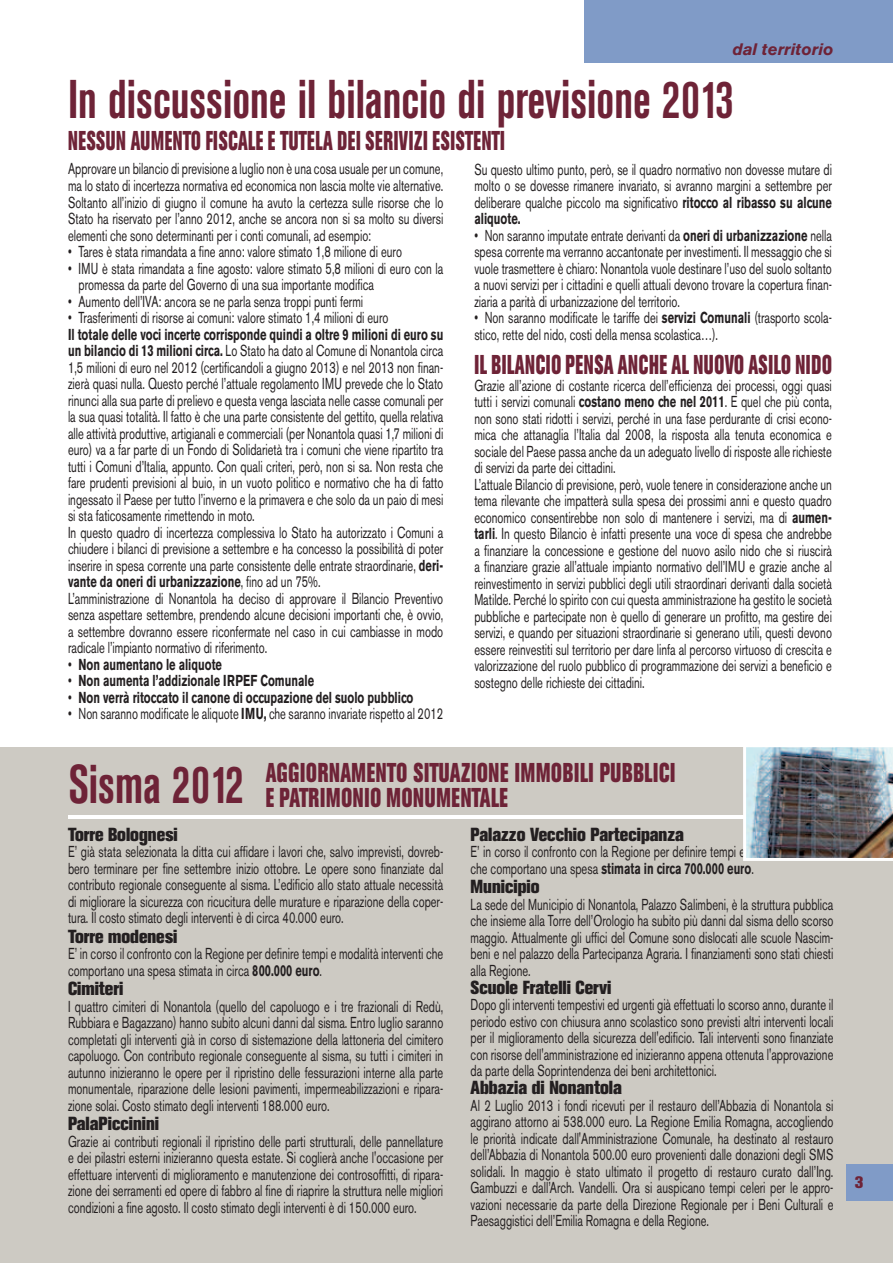
<style>
.page{position:relative;width:893px;height:1263px;background:#fff}
.page>*{position:absolute;margin:0;border:0;box-sizing:border-box;transform-origin:0 0}
.t1{font:700 condensed 54px "Akzidenz Grotesk BE";color:#6e2337;scale:.83 1}
.t2{font:800 27px/25.5px "Akzidenz Grotesk BE";letter-spacing:.04em;color:#6e2337;scale:.71 1}
.t3{font:800 27px "Akzidenz Grotesk BE";letter-spacing:.04em;color:#6e2337;scale:.64 1}
.t4{font:800 27px "Akzidenz Grotesk BE";letter-spacing:.04em;color:#6e2337;scale:.65 1}
.t5{font:800 18.75px "Akzidenz Grotesk BE";color:#231f20;scale:.9 1}
.t6{font:italic 700 16.5px "Akzidenz Grotesk BE";color:#6e2337}
.t7{font:800 16.5px "Akzidenz Grotesk BE";color:#6e2337}
.t8{font:15.75px/16.5px "Akzidenz Grotesk BE";color:#231f20;text-align:justify;scale:.7 1}
.t9{font:700 15.75px "Akzidenz Grotesk BE";color:#231f20;scale:.7 1}
.s1{font-weight:700}
.s2{font-weight:400}
.s3{font-weight:700;font-stretch:condensed;font-size:54px}
</style>
<div class="page">
<div style="left:0;top:747px;width:893px;height:516px;background:#cdcac3"></div>
<div style="left:585px;top:0;width:308px;height:63px;background:#809bc7"></div>
<div style="left:847px;top:1164px;width:46px;height:37px;background:#809bc7"></div>
<img style="left:743px;top:747px;width:150px;height:114px">
<hr style="left:68px;top:815px;width:675px;height:3px;background:#fff">
<p class="t6" style="left:732px;top:39px;width:103px">dal territorio</p>
<h1 class="t1" style="left:68px;top:68px;width:803px">In discussione il bilancio di previsione 2013</h1>
<h2 class="t3" style="left:68px;top:125px;width:684px">NESSUN AUMENTO FISCALE E TUTELA DEI SERIVIZI ESISTENTI</h2>
<p class="t8" style="left:68px;top:161px;width:538px">Approvare un bilancio di previsione a luglio non è una cosa usuale per un comune, ma lo stato di incertezza normativa ed economica non lascia molte vie alternative.<br>Soltanto all’inizio di giugno il comune ha avuto la certezza sulle risorse che lo Stato ha riservato per l’anno 2012, anche se ancora non si sa molto su diversi elementi che sono determinanti per i conti comunali, ad esempio:</p>
<p class="t8" style="left:68px;top:243px;width:479px">• Tares è stata rimandata a fine anno: valore stimato 1,8 milione di euro</p>
<p class="t8" style="left:79px;top:260px;width:523px;text-indent:-10px">• IMU è stata rimandata a fine agosto: valore stimato 5,8 milioni di euro con la promessa da parte del Governo di una sua importante modifica</p>
<p class="t8" style="left:68px;top:293px;width:423px">• Aumento dell’IVA: ancora se ne parla senza troppi punti fermi</p>
<p class="t8" style="left:68px;top:309px;width:459px">• Trasferimenti di risorse ai comuni: valore stimato 1,4 milioni di euro</p>
<p class="t8" style="left:68px;top:326px;width:538px;text-align:left"><span class="s1">Il totale delle voci incerte corrisponde quindi a oltre 9 milioni di euro su un bilancio di 13 milioni circa.</span> Lo Stato ha dato al Comune di Nonantola circa 1,5 milioni di euro nel 2012 (certificandoli a giugno 2013) e nel 2013 non finan&shy;zierà quasi nulla. Questo perché l’attuale regolamento IMU prevede che lo Stato rinunci alla sua parte di prelievo e questa venga lasciata nelle casse comunali per la sua quasi totalità. Il fatto è che una parte consistente del gettito, quella relativa alle attività produttive, artigianali e commerciali (per Nonantola quasi 1,7 milioni di euro) va a far parte di un Fondo di Solidarietà tra i comuni che viene ripartito tra tutti i Comuni d’Italia, appunto. Con quali criteri, però, non si sa. Non resta che fare prudenti previsioni al buio, in un vuoto politico e normativo che ha di fatto ingessato il Paese per tutto l’inverno e la primavera e che solo da un paio di mesi si sta faticosamente rimettendo in moto.<br>In questo quadro di incertezza complessiva lo Stato ha autorizzato i Comuni a chiudere i bilanci di previsione a settembre e ha concesso la possibilità di poter inserire in spesa corrente una parte consistente delle entrate straordinarie, <span class="s1">deri&shy;vante da oneri di urbanizzazione</span>, fino ad un 75%.<br>L’amministrazione di Nonantola ha deciso di approvare il Bilancio Preventivo senza aspettare settembre, prendendo alcune decisioni importanti che, è ovvio, a settembre dovranno essere riconfermate nel caso in cui cambiasse in modo radicale l’impianto normativo di riferimento.</p>
<p class="t9" style="left:68px;top:655px;width:222px"><span class="s2">•</span> Non aumentano le aliquote</p>
<p class="t9" style="left:68px;top:672px;width:353px"><span class="s2">•</span> Non aumenta l’addizionale IRPEF Comunale</p>
<p class="t9" style="left:68px;top:688px;width:495px"><span class="s2">•</span> Non verrà ritoccato il canone di occupazione del suolo pubblico</p>
<p class="t8" style="left:68px;top:705px;width:538px">• Non saranno modificate le aliquote <span class="s1">IMU,</span> che saranno invariate rispetto al 2012</p>
<p class="t8" style="left:474px;top:161px;width:512px">Su questo ultimo punto, però, se il quadro normativo non dovesse mutare di molto o se dovesse rimanere invariato, si avranno margini a settembre per deliberare qualche piccolo ma significativo <span class="s1">ritocco al ribasso su alcune aliquote.</span></p>
<p class="t8" style="left:474px;top:227px;width:512px">• Non saranno imputate entrate derivanti da <span class="s1">oneri di urbanizzazione</span> nella spesa corrente ma verranno accantonate per investimenti. Il messaggio che si vuole trasmettere è chiaro: Nonantola vuole destinare l’uso del suolo soltanto a nuovi servizi per i cittadini e quelli attuali devono trovare la copertura finan&shy;ziaria a parità di urbanizzazione del territorio.</p>
<p class="t8" style="left:474px;top:310px;width:512px">• Non saranno modificate le tariffe dei <span class="s1">servizi Comunali</span> (trasporto scola&shy;stico, rette del nido, costi della mensa scolastica…).</p>
<h2 class="t4" style="left:474px;top:349px;width:552px">IL BILANCIO PENSA ANCHE AL NUOVO ASILO NIDO</h2>
<p class="t8" style="left:474px;top:377px;width:512px;text-align:left">Grazie all’azione di costante ricerca dell’efficienza dei processi, oggi quasi tutti i servizi comunali <span class="s1">costano meno che nel 2011</span>. E quel che più conta, non sono stati ridotti i servizi, perché in una fase perdurante di crisi econo&shy;mica che attanaglia l’Italia dal 2008, la risposta alla tenuta economica e sociale del Paese passa anche da un adeguato livello di risposte alle richieste di servizi da parte dei cittadini.<br>L’attuale Bilancio di previsione, però, vuole tenere in considerazione anche un tema rilevante che impatterà sulla spesa dei prossimi anni e questo quadro economico consentirebbe non solo di mantenere i servizi, ma di <span class="s1">aumen&shy;tarli</span>. In questo Bilancio è infatti presente una voce di spesa che andrebbe a finanziare la concessione e gestione del nuovo asilo nido che si riuscirà a finanziare grazie all’attuale impianto normativo dell’IMU e grazie anche al reinvestimento in servizi pubblici degli utili straordinari derivanti dalla società Matilde. Perché lo spirito con cui questa amministrazione ha gestito le società pubbliche e partecipate non è quello di generare un profitto, ma gestire dei servizi, e quando per situazioni straordinarie si generano utili, questi devono essere reinvestiti sul territorio per dare linfa al percorso virtuoso di crescita e valorizzazione del ruolo pubblico di programmazione dei servizi a beneficio e sostegno delle richieste dei cittadini.</p>
<h2 class="t2" style="left:266px;top:760px;width:578px;text-indent:-197px"><span class="s3">Sisma 2012</span> AGGIORNAMENTO SITUAZIONE IMMOBILI PUBBLICI<br>E PATRIMONIO MONUMENTALE</h2>
<p class="t5" style="left:68px;top:823px;width:123px">Torre Bolognesi</p>
<p class="t8" style="left:68px;top:843px;width:538px">E’ già stata selezionata la ditta cui affidare i lavori che, salvo imprevisti, dovreb&shy;bero terminare per fine settembre inizio ottobre. Le opere sono finanziate dal contributo regionale conseguente al sisma. L’edificio allo stato attuale necessità di migliorare la sicurezza con ricucitura delle murature e riparazione della coper&shy;tura. Il costo stimato degli interventi è di circa 40.000 euro.</p>
<p class="t5" style="left:68px;top:925px;width:123px">Torre modenesi</p>
<p class="t8" style="left:68px;top:945px;width:537px">E’ in corso il confronto con la Regione per definire tempi e modalità interventi che comportano una spesa stimata in circa <span class="s1">800.000 euro</span>.</p>
<p class="t5" style="left:68px;top:978px;width:63px">Cimiteri</p>
<p class="t8" style="left:68px;top:998px;width:538px">I quattro cimiteri di Nonantola (quello del capoluogo e i tre frazionali di Redù, Rubbiara e Bagazzano) hanno subito alcuni danni dal sisma. Entro luglio saranno completati gli interventi già in corso di sistemazione della lattoneria del cimitero capoluogo. Con contributo regionale conseguente al sisma, su tutti i cimiteri in autunno inizieranno le opere per il ripristino delle fessurazioni interne alla parte monumentale, riparazione delle lesioni pavimenti, impermeabilizzazioni e ripara&shy;zione solai. Costo stimato degli interventi 188.000 euro.</p>
<p class="t5" style="left:68px;top:1113px;width:103px">PalaPiccinini</p>
<p class="t8" style="left:68px;top:1133px;width:538px">Grazie ai contributi regionali il ripristino delle parti strutturali, delle pannellature e dei pilastri esterni inizieranno questa estate. Si coglierà anche l'occasione per effettuare interventi di miglioramento e manutenzione dei controsoffitti, di ripara&shy;zione dei serramenti ed opere di fabbro al fine di riaprire la struttura nelle migliori condizioni a fine agosto. Il costo stimato degli interventi è di 150.000 euro.</p>
<p class="t5" style="left:471px;top:823px;width:238px">Palazzo Vecchio Partecipanza</p>
<p class="t8" style="left:471px;top:843px;width:520px">E’ in corso il confronto con la Regione per definire tempi e modalità interventi che comportano una spesa <span class="s1">stimata in circa 700.000 euro</span>.</p>
<p class="t5" style="left:471px;top:876px;width:78px">Municipio</p>
<p class="t8" style="left:471px;top:896px;width:520px">La sede del Municipio di Nonantola, Palazzo Salimbeni, è la struttura pubblica che insieme alla Torre dell’Orologio ha subito più danni dal sisma dello scorso maggio. Attualmente gli uffici del Comune sono dislocati alle scuole Nascim&shy;beni e nel palazzo della Partecipanza Agraria. I finanziamenti sono stati chiesti alla Regione.</p>
<p class="t5" style="left:471px;top:976px;width:158px">Scuole Fratelli Cervi</p>
<p class="t8" style="left:471px;top:996px;width:520px">Dopo gli interventi tempestivi ed urgenti già effettuati lo scorso anno, durante il periodo estivo con chiusura anno scolastico sono previsti altri interventi locali per il miglioramento della sicurezza dell'edificio. Tali interventi sono finanziate con risorse dell'amministrazione ed inizieranno appena ottenuta l'approvazione da parte della Soprintendenza dei beni architettonici.</p>
<p class="t5" style="left:471px;top:1077px;width:169px">Abbazia di Nonantola</p>
<p class="t8" style="left:471px;top:1097px;width:520px">Al 2 Luglio 2013 i fondi ricevuti per il restauro dell’Abbazia di Nonantola si aggirano attorno ai 538.000 euro. La Regione Emilia Romagna, accogliendo le priorità indicate dall'Amministrazione Comunale, ha destinato al restauro dell’Abbazia di Nonantola 500.00 euro provenienti dalle donazioni degli SMS solidali. In maggio è stato ultimato il progetto di restauro curato dall’Ing.<br>Gambuzzi e dall’Arch. Vandelli. Ora si auspicano tempi celeri per le appro&shy;vazioni necessarie da parte della Direzione Regionale per i Beni Culturali e Paesaggistici dell’Emilia Romagna e della Regione.</p>
<p class="t7" style="left:855px;top:1173px;width:10px">3</p>
</div>
